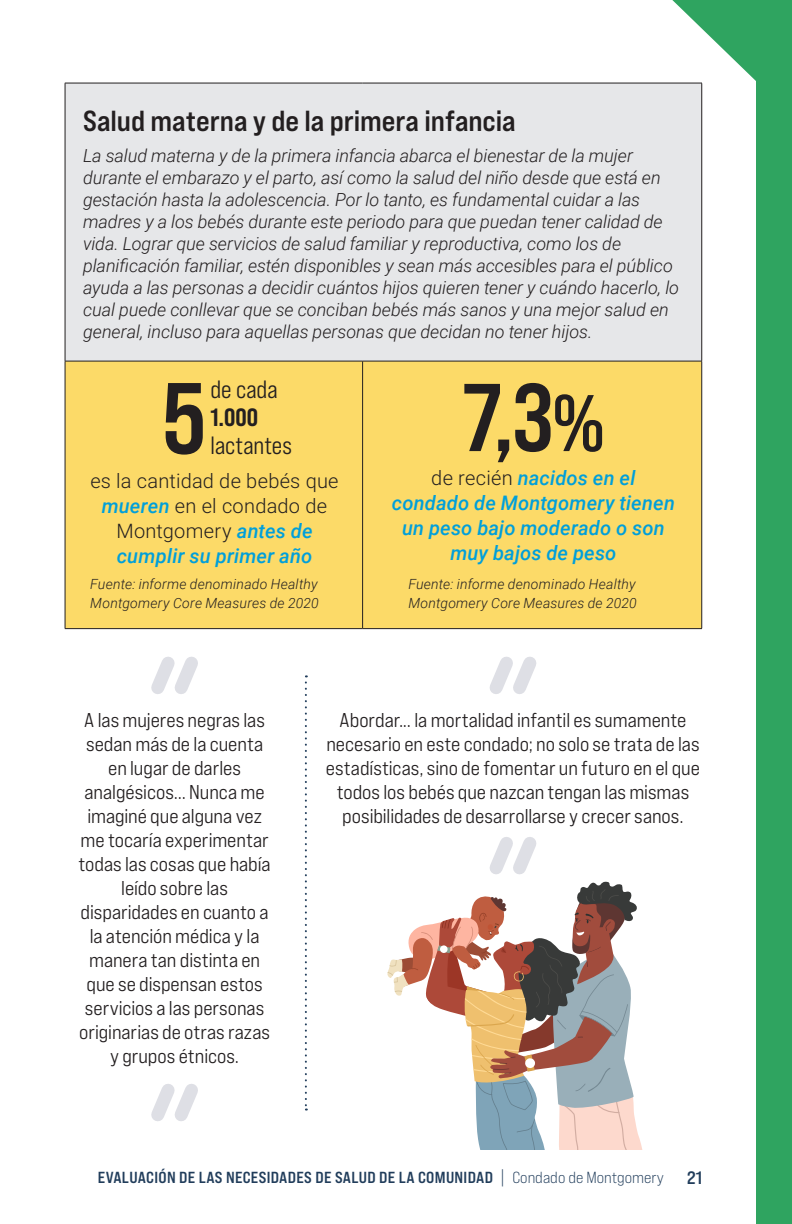
<style>
.page{position:relative;width:792px;height:1224px;background:#fff}
.page>*{position:absolute;margin:0;border:0;box-sizing:border-box;transform-origin:0 0}
.Section_Headers{font:100.8px "Bebas Neue Pro Sm E Bd";color:#231f20}
.Section_Headers-2{font:96px "Bebas Neue Pro Sm E Bd";color:#231f20}
.title{font:29px "Bebas Neue Pro Exp Bd";letter-spacing:-.005em;color:#231f20}
.Section_Headers-3{font:25px/28px "Bebas Neue Pro Sm E Md";color:#231f20}
.pullquote_STYL03{font:20px/24px "Bebas Neue Pro Exp Md";color:#231f20;text-align:center}
.Section_Headers-4{font:italic 500 20px/25px "Roboto";letter-spacing:.01em;color:#009fda;text-align:center}
.Section_Headers-5{font:300 20px/25px "Roboto";letter-spacing:.015em;color:#231f20;text-align:center}
.text{font:italic 300 18px/22px "Roboto";letter-spacing:-.005em;color:#231f20}
.t1{font:18px "Bebas Neue Pro Exp Bd";color:#213d5b}
.t2{font:16px "Bebas Neue Pro Exp Bd";letter-spacing:.02em;color:#213d5b}
.Source{font:italic 300 14px/19px "Roboto";letter-spacing:.015em;color:#231f20}
.s1{font-family:"Bebas Neue Pro Sm E Eb"}
.s2{font-weight:500;font-style:italic;color:#009fda}
.s3{font-size:80px}
.s4{font-weight:300;font-style:normal;color:#231f20}
.s5{font-family:"Bebas Neue Pro Exp Bk";font-size:17.2px}
.s6{font-family:"Bebas Neue Pro Exp Bk"}
</style>
<div class="page">
<div style="left:756px;top:0;width:36px;height:1224px;background:#2fa460"></div>
<svg style="left:672px;top:0;width:84px;height:81px"></svg>
<svg style="left:305px;top:675px;width:2px;height:436px"></svg>
<div style="left:65px;top:83px;width:637px;height:278px;background:#e6e7e9"></div>
<div style="left:66px;top:362px;width:635px;height:266px;background:#fcda68"></div>
<hr style="left:65px;top:83px;width:298px;height:1px;background:#231f20">
<hr style="left:65px;top:83px;width:1px;height:278px;background:#231f20">
<hr style="left:363px;top:83px;width:339px;height:1px;background:#231f20">
<hr style="left:701px;top:83px;width:1px;height:278px;background:#231f20">
<hr style="left:65px;top:361px;width:298px;height:1px;background:#231f20">
<hr style="left:65px;top:361px;width:1px;height:267px;background:#231f20">
<hr style="left:363px;top:361px;width:339px;height:1px;background:#231f20">
<hr style="left:362px;top:361px;width:1px;height:267px;background:#231f20">
<hr style="left:701px;top:361px;width:1px;height:267px;background:#231f20">
<hr style="left:65px;top:628px;width:298px;height:1px;background:#231f20">
<hr style="left:363px;top:628px;width:339px;height:1px;background:#231f20">
<svg style="left:489px;top:657px;width:48px;height:37px"></svg>
<svg style="left:151px;top:657px;width:47px;height:37px"></svg>
<svg style="left:151px;top:1084px;width:47px;height:37px"></svg>
<svg style="left:387px;top:837px;width:255px;height:312px"></svg>
<p class="title" style="left:83px;top:103px;width:434px">Salud materna y de la primera infancia</p>
<p class="text" style="left:83px;top:144px;width:598px">La salud materna y de la primera infancia abarca el bienestar de la mujer durante el embarazo y el parto, así como la salud del niño desde que está en gestación hasta la adolescencia. Por lo tanto, es fundamental cuidar a las madres y a los bebés durante este periodo para que puedan tener calidad de vida. Lograr que servicios de salud familiar y reproductiva, como los de planificación familiar, estén disponibles y sean más accesibles para el público ayuda a las personas a decidir cuántos hijos quieren tener y cuándo hacerlo, lo cual puede conllevar que se conciban bebés más sanos y una mejor salud en general, incluso para aquellas personas que decidan no tener hijos.</p>
<p class="Section_Headers" style="left:162px;top:358px;width:46px">5</p>
<p class="Section_Headers-3" style="left:211px;top:375px;width:83px">de cada<br><span class="s1">1.000 </span>lactantes</p>
<p class="Section_Headers-5" style="left:90px;top:468px;width:250px">es la cantidad de bebés que <span class="s2">mueren</span> en el condado de<br>Montgomery <span class="s2">antes de cumplir su primer año</span></p>
<p class="Section_Headers-2" style="left:463px;top:360px;width:143px">7,3<span class="s3">%</span></p>
<p class="Section_Headers-4" style="left:392px;top:465px;width:285px"><span class="s4">de recién</span> nacidos en el condado de Montgomery tienen un peso bajo moderado o son muy bajos de peso</p>
<p class="Source" style="left:90px;top:574px;width:230px">Fuente: informe denominado Healthy<br>Montgomery Core Measures de 2020</p>
<p class="Source" style="left:408px;top:574px;width:230px">Fuente: informe denominado Healthy<br>Montgomery Core Measures de 2020</p>
<p class="pullquote_STYL03" style="left:78px;top:707px;width:194px">A las mujeres negras las sedan más de la cuenta en lugar de darles analgésicos... Nunca me imaginé que alguna vez me tocaría experimentar todas las cosas que había leído sobre las disparidades en cuanto a la atención médica y la manera tan distinta en que se dispensan estos servicios a las personas originarias de otras razas y grupos étnicos.</p>
<p class="pullquote_STYL03" style="left:326px;top:707px;width:376px">Abordar... la mortalidad infantil es sumamente necesario en este condado; no solo se trata de las estadísticas, sino de fomentar un futuro en el que todos los bebés que nazcan tengan las mismas posibilidades de desarrollarse y crecer sanos.</p>
<p class="t2" style="left:98px;top:1168px;width:567px">EVALUACIÓN DE LAS NECESIDADES DE SALUD DE LA COMUNIDAD <span class="s5">|</span> <span class="s6">Condado de Montgomery</span></p>
<p class="t1" style="left:687px;top:1167px;width:16px">21</p>
</div>
